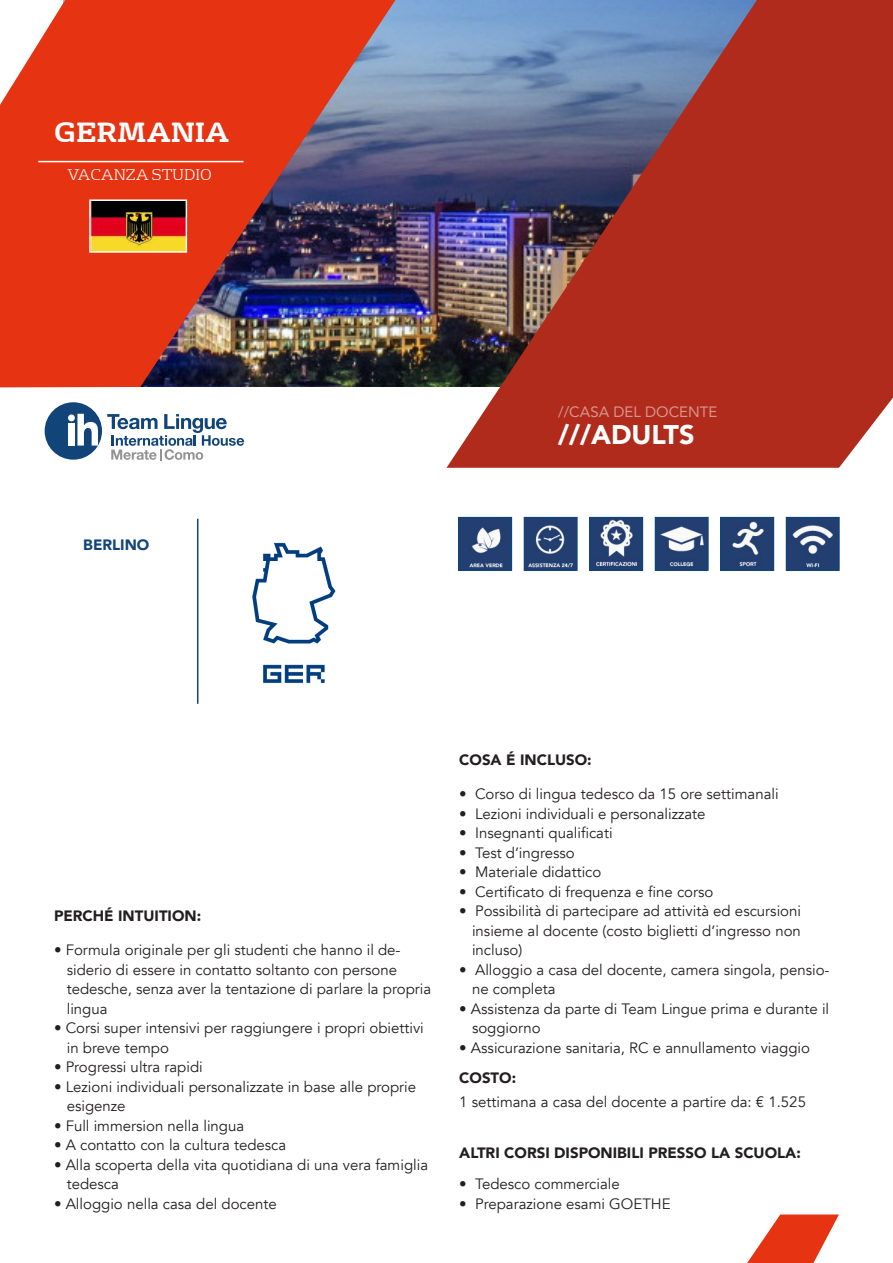
<style>
.page{position:relative;width:893px;height:1263px;background:#fff}
.page>*{position:absolute;margin:0;border:0;box-sizing:border-box;transform-origin:0 0}
.t1{font:900 27px "Avenir";color:#fff}
.t2{font:700 27px "FS Rufus";color:#fff}
.t3{font:15px/19.5px "Avenir";color:#231f20}
.t4{font:900 15px "Avenir";color:#231f20}
.t5{font:15px "Avenir";color:#fff}
.t6{font:300 15px "FS Rufus";color:#fff}
.t7{font:900 15px "Avenir";color:#11457a}
</style>
<div class="page">
<img style="left:395px;top:0;width:51px;height:387px">
<img style="left:0;top:0;width:395px;height:387px">
<svg style="left:446px;top:0;width:447px;height:468px;background:#974546"></svg>
<img style="left:460px;top:519px;width:50px;height:50px">
<div style="left:458px;top:517px;width:54px;height:54px;border:1px solid #11457a"></div>
<img style="left:591px;top:519px;width:50px;height:50px">
<div style="left:589px;top:517px;width:54px;height:54px;border:1px solid #11457a"></div>
<img style="left:722px;top:519px;width:50px;height:50px">
<div style="left:720px;top:517px;width:54px;height:54px;border:1px solid #11457a"></div>
<img style="left:526px;top:519px;width:50px;height:50px">
<div style="left:524px;top:517px;width:54px;height:54px;border:1px solid #11457a"></div>
<img style="left:657px;top:519px;width:50px;height:50px">
<div style="left:655px;top:517px;width:54px;height:54px;border:1px solid #11457a"></div>
<img style="left:788px;top:519px;width:50px;height:50px">
<div style="left:786px;top:517px;width:54px;height:54px;border:1px solid #11457a"></div>
<svg style="left:747px;top:1214px;width:92px;height:49px"></svg>
<hr style="left:197px;top:519px;width:1px;height:185px;background:#11457a">
<div style="left:45px;top:402px;width:57px;height:58px;background:#11457a;border-radius:50%"></div>
<div style="left:68px;top:414px;width:7px;height:7px;background:#fff;border-radius:50%"></div>
<div style="left:68px;top:423px;width:7px;height:23px;background:#fff"></div>
<svg style="left:77px;top:414px;width:21px;height:32px"></svg>
<svg style="left:107px;top:414px;width:137px;height:47px"></svg>
<img style="left:252px;top:542px;width:84px;height:142px">
<hr style="left:38px;top:161px;width:206px;height:1px;background:#fff">
<img style="left:92px;top:202px;width:92px;height:48px">
<div style="left:89px;top:199px;width:98px;height:54px;border:2px solid #fff"></div>
<p class="t2" style="left:54px;top:109px;width:177px">GERMANIA</p>
<p class="t6" style="left:67px;top:163px;width:146px">VACANZA STUDIO</p>
<p class="t7" style="left:83px;top:532px;width:68px">BERLINO</p>
<p class="t5" style="left:558px;top:399px;width:161px">//CASA DEL DOCENTE</p>
<p class="t1" style="left:558px;top:411px;width:138px">///ADULTS</p>
<p class="t4" style="left:54px;top:903px;width:149px">PERCHÉ INTUITION:</p>
<p class="t3" style="left:67px;top:941px;width:366px;text-indent:-13px">• Formula originale per gli studenti che hanno il de&shy;siderio di essere in contatto soltanto con persone tedesche, senza aver la tentazione di parlare la propria lingua</p>
<p class="t3" style="left:67px;top:1019px;width:359px;text-indent:-13px">• Corsi super intensivi per raggiungere i propri obiettivi in breve tempo</p>
<p class="t3" style="left:54px;top:1058px;width:150px">• Progressi ultra rapidi</p>
<p class="t3" style="left:67px;top:1077px;width:351px;text-indent:-13px">• Lezioni individuali personalizzate in base alle proprie esigenze</p>
<p class="t3" style="left:54px;top:1116px;width:192px">• Full immersion nella lingua</p>
<p class="t3" style="left:54px;top:1136px;width:234px">• A contatto con la cultura tedesca</p>
<p class="t3" style="left:67px;top:1155px;width:363px;text-indent:-13px">• Alla scoperta della vita quotidiana di una vera famiglia tedesca</p>
<p class="t3" style="left:54px;top:1194px;width:224px">• Alloggio nella casa del docente</p>
<p class="t4" style="left:459px;top:747px;width:134px">COSA É INCLUSO:</p>
<p class="t3" style="left:459px;top:785px;width:321px">• Corso di lingua tedesco da 15 ore settimanali</p>
<p class="t3" style="left:459px;top:804px;width:248px">• Lezioni individuali e personalizzate</p>
<p class="t3" style="left:459px;top:824px;width:155px">• Insegnanti qualificati</p>
<p class="t3" style="left:459px;top:843px;width:117px">• Test d’ingresso</p>
<p class="t3" style="left:459px;top:863px;width:144px">• Materiale didattico</p>
<p class="t3" style="left:459px;top:882px;width:256px">• Certificato di frequenza e fine corso</p>
<p class="t3" style="left:472px;top:902px;width:331px;text-align:justify;text-indent:-13px">• Possibilità di partecipare ad attività ed escursioni insieme al docente (costo biglietti d’ingresso non incluso)</p>
<p class="t3" style="left:472px;top:960px;width:359px;text-indent:-13px">• Alloggio a casa del docente, camera singola, pensio&shy;ne completa</p>
<p class="t3" style="left:472px;top:999px;width:359px;text-indent:-13px">• Assistenza da parte di Team Lingue prima e durante il soggiorno</p>
<p class="t3" style="left:459px;top:1038px;width:352px">• Assicurazione sanitaria, RC e annullamento viaggio</p>
<p class="t4" style="left:459px;top:1065px;width:58px">COSTO:</p>
<p class="t3" style="left:459px;top:1092px;width:348px">1 settimana a casa del docente a partire da: € 1.525</p>
<p class="t4" style="left:459px;top:1140px;width:343px">ALTRI CORSI DISPONIBILI PRESSO LA SCUOLA:</p>
<p class="t3" style="left:459px;top:1175px;width:162px">• Tedesco commerciale</p>
<p class="t3" style="left:459px;top:1194px;width:213px">• Preparazione esami GOETHE</p>
</div>
